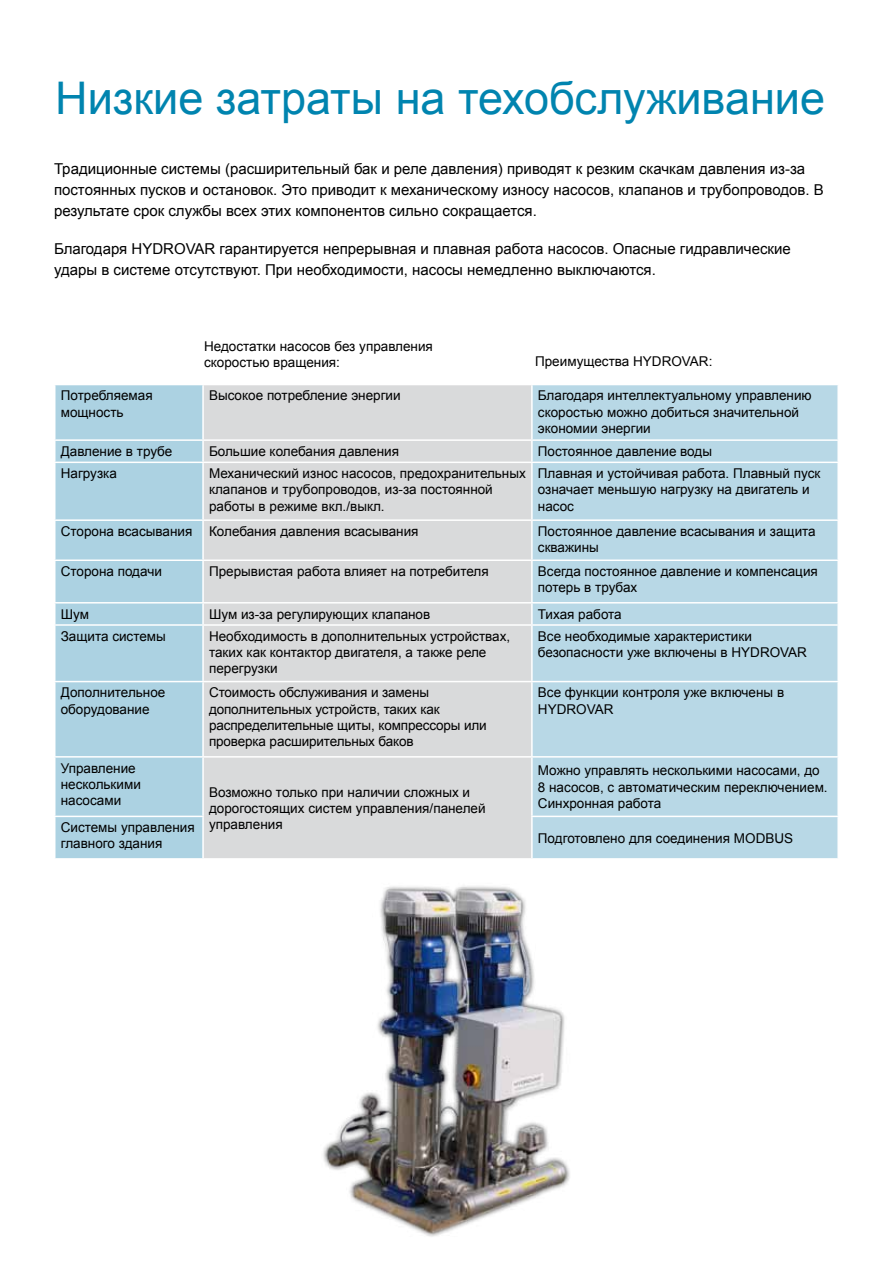
<style>
.page{position:relative;width:893px;height:1263px;background:#fff}
.page>*{position:absolute;margin:0;border:0;box-sizing:border-box;transform-origin:0 0}
.t1{font:45px "Arial";color:#0084af}
.t2{font:15px/21px "Arial";color:#000}
.t3{font:13.5px/16.2px "Arial";color:#000}
</style>
<div class="page">
<div style="left:56px;top:385px;width:146px;height:473px;background:#acd2e2"></div>
<div style="left:204px;top:385px;width:327px;height:473px;background:#d9dadb"></div>
<div style="left:533px;top:385px;width:304px;height:473px;background:#b8d8e6"></div>
<hr style="left:54px;top:439px;width:149px;height:2px;background:#fff">
<hr style="left:203px;top:439px;width:329px;height:2px;background:#fff">
<hr style="left:532px;top:439px;width:307px;height:2px;background:#fff">
<hr style="left:54px;top:462px;width:149px;height:1px;background:#fff">
<hr style="left:203px;top:462px;width:329px;height:1px;background:#fff">
<hr style="left:532px;top:462px;width:307px;height:1px;background:#fff">
<hr style="left:54px;top:519px;width:149px;height:2px;background:#fff">
<hr style="left:203px;top:519px;width:329px;height:2px;background:#fff">
<hr style="left:532px;top:519px;width:307px;height:2px;background:#fff">
<hr style="left:54px;top:559px;width:149px;height:2px;background:#fff">
<hr style="left:203px;top:559px;width:329px;height:2px;background:#fff">
<hr style="left:532px;top:559px;width:307px;height:2px;background:#fff">
<hr style="left:54px;top:602px;width:149px;height:1px;background:#fff">
<hr style="left:203px;top:602px;width:329px;height:1px;background:#fff">
<hr style="left:532px;top:602px;width:307px;height:1px;background:#fff">
<hr style="left:54px;top:624px;width:149px;height:2px;background:#fff">
<hr style="left:203px;top:624px;width:329px;height:2px;background:#fff">
<hr style="left:532px;top:624px;width:307px;height:2px;background:#fff">
<hr style="left:54px;top:681px;width:149px;height:1px;background:#fff">
<hr style="left:203px;top:681px;width:329px;height:1px;background:#fff">
<hr style="left:532px;top:681px;width:307px;height:1px;background:#fff">
<hr style="left:54px;top:756px;width:149px;height:2px;background:#fff">
<hr style="left:203px;top:756px;width:329px;height:2px;background:#fff">
<hr style="left:532px;top:756px;width:307px;height:2px;background:#fff">
<hr style="left:531px;top:816px;width:308px;height:1px;background:#fff">
<hr style="left:54px;top:816px;width:150px;height:1px;background:#fff">
<img style="left:323px;top:886px;width:247px;height:351px">
<h1 class="t1" style="left:55px;top:68px;width:771px">Низкие затраты на техобслуживание</h1>
<p class="t2" style="left:54px;top:158px;width:771px">Традиционные системы (расширительный бак и реле давления) приводят к резким скачкам давления из-за постоянных пусков и остановок. Это приводит к механическому износу насосов, клапанов и трубопроводов. В результате срок службы всех этих компонентов сильно сокращается.</p>
<p class="t2" style="left:54px;top:238px;width:738px">Благодаря HYDROVAR гарантируется непрерывная и плавная работа насосов. Опасные гидравлические удары в системе отсутствуют. При необходимости, насосы немедленно выключаются.</p>
<p class="t3" style="left:204px;top:338px;width:230px">Недостатки насосов без управления скоростью вращения:</p>
<p class="t3" style="left:535px;top:354px;width:179px">Преимущества HYDROVAR:</p>
<p class="t3" style="left:61px;top:388px;width:93px">Потребляемая мощность</p>
<p class="t3" style="left:209px;top:388px;width:193px">Высокое потребление энергии</p>
<p class="t3" style="left:538px;top:388px;width:275px">Благодаря интеллектуальному управлению скоростью можно добиться значительной экономии энергии</p>
<p class="t3" style="left:61px;top:443px;width:113px">Давление в трубе</p>
<p class="t3" style="left:209px;top:443px;width:192px">Большие колебания давления</p>
<p class="t3" style="left:538px;top:443px;width:176px">Постоянное давление воды</p>
<p class="t3" style="left:61px;top:465px;width:58px">Нагрузка</p>
<p class="t3" style="left:209px;top:465px;width:318px">Механический износ насосов, предохранительных клапанов и трубопроводов, из-за постоянной работы в режиме вкл./выкл.</p>
<p class="t3" style="left:538px;top:465px;width:284px">Плавная и устойчивая работа. Плавный пуск означает меньшую нагрузку на двигатель и насос</p>
<p class="t3" style="left:61px;top:523px;width:359px">Сторона всасывания Колебания давления всасывания</p>
<p class="t3" style="left:538px;top:523px;width:279px">Постоянное давление всасывания и защита скважины</p>
<p class="t3" style="left:61px;top:563px;width:103px">Сторона подачи</p>
<p class="t3" style="left:209px;top:563px;width:281px">Прерывистая работа влияет на потребителя</p>
<p class="t3" style="left:538px;top:563px;width:281px">Всегда постоянное давление и компенсация потерь в трубах</p>
<p class="t3" style="left:61px;top:606px;width:30px">Шум</p>
<p class="t3" style="left:209px;top:606px;width:223px">Шум из-за регулирующих клапанов</p>
<p class="t3" style="left:538px;top:606px;width:85px">Тихая работа</p>
<p class="t3" style="left:61px;top:628px;width:107px">Защита системы</p>
<p class="t3" style="left:209px;top:628px;width:303px">Необходимость в дополнительных устройствах, таких как контактор двигателя, а также реле перегрузки</p>
<p class="t3" style="left:538px;top:628px;width:271px">Все необходимые характеристики безопасности уже включены в HYDROVAR</p>
<p class="t3" style="left:61px;top:685px;width:106px">Дополнительное оборудование</p>
<p class="t3" style="left:209px;top:685px;width:279px">Стоимость обслуживания и замены дополнительных устройств, таких как распределительные щиты, компрессоры или проверка расширительных баков</p>
<p class="t3" style="left:538px;top:685px;width:248px">Все функции контроля уже включены в<br>HYDROVAR</p>
<p class="t3" style="left:61px;top:760px;width:82px">Управление несколькими насосами</p>
<p class="t3" style="left:538px;top:763px;width:291px">Можно управлять несколькими насосами, до<br>8 насосов, с автоматическим переключением.<br>Синхронная работа</p>
<p class="t3" style="left:209px;top:784px;width:278px">Возможно только при наличии сложных и дорогостоящих систем управления/панелей управления</p>
<p class="t3" style="left:61px;top:819px;width:135px">Системы управления главного здания</p>
<p class="t3" style="left:538px;top:830px;width:257px">Подготовлено для соединения MODBUS</p>
</div>
